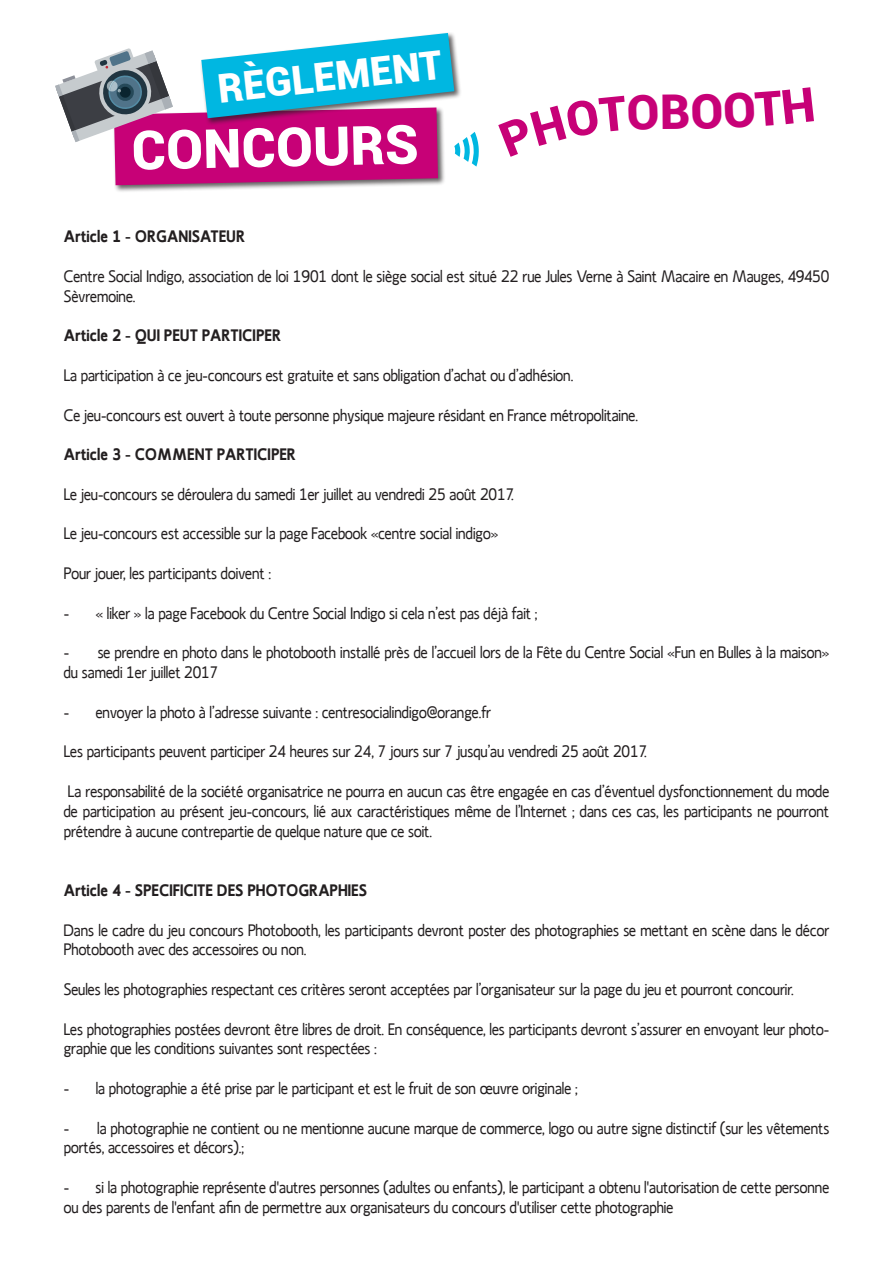
<style>
.page{position:relative;width:893px;height:1263px;background:#fff}
.page>*{position:absolute;margin:0;border:0;box-sizing:border-box;transform-origin:0 0}
.t1{font:900 54px "Roboto";color:#fff}
.t2{font:900 47.85px "Roboto";color:#c70177}
.t3{font:900 39.75px "Roboto";color:#fff}
.t4{font:16.5px/19.8px "Ligurino";color:#231f20}
.t5{font:700 16.5px "Ligurino";color:#231f20}
</style>
<div class="page">
<div style="left:112px;top:106px;width:333px;height:87px;background:#231f20;opacity:.7"></div>
<svg style="left:55px;top:33px;width:424px;height:152px"></svg>
<h3 class="t3" style="left:215px;top:60px;width:227px;rotate:-6deg">règlement</h3>
<h1 class="t1" style="left:131px;top:112px;width:288px;rotate:-1deg">concours</h1>
<h2 class="t2" style="left:660px;top:78px;width:32px">b</h2>
<p class="t5" style="left:64px;top:227px;width:183px">Article 1 - ORGANISATEUR</p>
<p class="t4" style="left:64px;top:266px;width:767px">Centre Social Indigo, association de loi 1901 dont le siège social est situé 22 rue Jules Verne à Saint Macaire en Mauges, 49450<br>Sèvremoine.</p>
<p class="t5" style="left:64px;top:326px;width:219px">Article 2 - QUI PEUT PARTICIPER</p>
<p class="t4" style="left:64px;top:365px;width:511px">La participation à ce jeu-concours est gratuite et sans obligation d’achat ou d’adhésion.</p>
<p class="t4" style="left:64px;top:405px;width:576px">Ce jeu-concours est ouvert à toute personne physique majeure résidant en France métropolitaine.</p>
<p class="t5" style="left:64px;top:445px;width:234px">Article 3 - COMMENT PARTICIPER</p>
<p class="t4" style="left:64px;top:484px;width:452px">Le jeu-concours se déroulera du samedi 1er juillet au vendredi 25 août 2017.</p>
<p class="t4" style="left:64px;top:524px;width:436px">Le jeu-concours est accessible sur la page Facebook «centre social indigo»</p>
<p class="t4" style="left:64px;top:563px;width:209px">Pour jouer, les participants doivent :</p>
<p class="t4" style="left:64px;top:603px;width:475px">- « liker » la page Facebook du Centre Social Indigo si cela n’est pas déjà fait ;</p>
<p class="t4" style="left:64px;top:642px;width:767px">- se prendre en photo dans le photobooth installé près de l’accueil lors de la Fête du Centre Social «Fun en Bulles à la maison» du samedi 1er juillet 2017</p>
<p class="t4" style="left:64px;top:702px;width:429px">- envoyer la photo à l’adresse suivante : centresocialindigo@orange.fr</p>
<p class="t4" style="left:64px;top:741px;width:585px">Les participants peuvent participer 24 heures sur 24, 7 jours sur 7 jusqu’au vendredi 25 août 2017.</p>
<p class="t4" style="left:64px;top:781px;width:767px;text-align:justify">La responsabilité de la société organisatrice ne pourra en aucun cas être engagée en cas d’éventuel dysfonctionnement du mode de participation au présent jeu-concours, lié aux caractéristiques même de l’Internet ; dans ces cas, les participants ne pourront prétendre à aucune contrepartie de quelque nature que ce soit.</p>
<p class="t5" style="left:64px;top:880px;width:305px">Article 4 - SPECIFICITE DES PHOTOGRAPHIES</p>
<p class="t4" style="left:64px;top:920px;width:767px">Dans le cadre du jeu concours Photobooth, les participants devront poster des photographies se mettant en scène dans le décor<br>Photobooth avec des accessoires ou non.</p>
<p class="t4" style="left:64px;top:979px;width:731px">Seules les photographies respectant ces critères seront acceptées par l’organisateur sur la page du jeu et pourront concourir.</p>
<p class="t4" style="left:64px;top:1019px;width:767px">Les photographies postées devront être libres de droit. En conséquence, les participants devront s’assurer en envoyant leur photo&shy;graphie que les conditions suivantes sont respectées :</p>
<p class="t4" style="left:64px;top:1078px;width:515px">- la photographie a été prise par le participant et est le fruit de son œuvre originale ;</p>
<p class="t4" style="left:64px;top:1118px;width:767px">- la photographie ne contient ou ne mentionne aucune marque de commerce, logo ou autre signe distinctif (sur les vêtements portés, accessoires et décors).;</p>
<p class="t4" style="left:64px;top:1177px;width:767px">- si la photographie représente d'autres personnes (adultes ou enfants), le participant a obtenu l'autorisation de cette personne ou des parents de l'enfant afin de permettre aux organisateurs du concours d'utiliser cette photographie</p>
</div>
